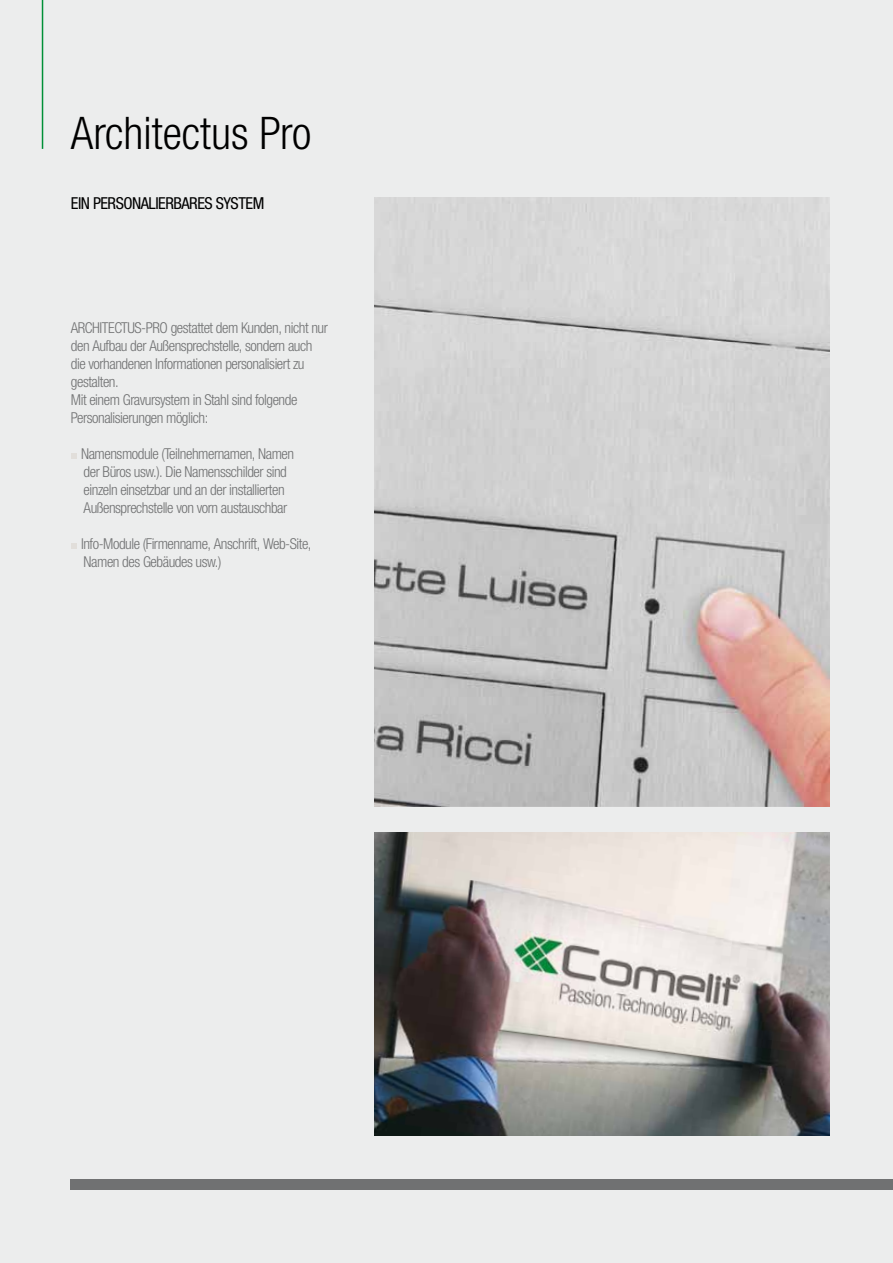
<style>
.page{position:relative;width:893px;height:1263px;background:#eceded}
.page>*{position:absolute;margin:0;border:0;box-sizing:border-box;transform-origin:0 0}
.t1{font:300 condensed 45px "Helvetica Neue LTW1 G";color:#000}
.t2{font:condensed 16.5px "Helvetica Neue LTW1 G";letter-spacing:-.03em;color:#000}
.t3{font:300 condensed 15px/18px "Helvetica Neue LTW1 G";letter-spacing:-.03em;color:#707172}
</style>
<div class="page">
<div style="left:71px;top:1179px;width:822px;height:11px;background:#707172"></div>
<img style="left:374px;top:832px;width:455px;height:304px">
<img style="left:374px;top:197px;width:455px;height:609px">
<svg style="left:71px;top:453px;width:5px;height:6px"></svg>
<svg style="left:71px;top:543px;width:5px;height:6px"></svg>
<hr style="left:42px;top:0;width:1px;height:149px;background:#009037">
<h1 class="t1" style="left:71px;top:107px;width:242px">Architectus Pro</h1>
<p class="t2" style="left:71px;top:193px;width:195px">EIN PERSONALIERBARES SYSTEM</p>
<p class="t3" style="left:71px;top:318px;width:259px">ARCHITECTUS-PRO gestattet dem Kunden, nicht nur den Aufbau der Außensprechstelle, sondern auch die vorhandenen Informationen personalisiert zu gestalten.<br>Mit einem Gravursystem in Stahl sind folgende Personalisierungen möglich:</p>
<p class="t3" style="left:81px;top:444px;width:215px">Namensmodule (Teilnehmernamen, Namen der Büros usw.). Die Namensschilder sind einzeln einsetzbar und an der installierten Außensprechstelle von vorn austauschbar</p>
<p class="t3" style="left:81px;top:534px;width:232px">Info-Module (Firmenname, Anschrift, Web-Site,<br>Namen des Gebäudes usw.)</p>
</div>
